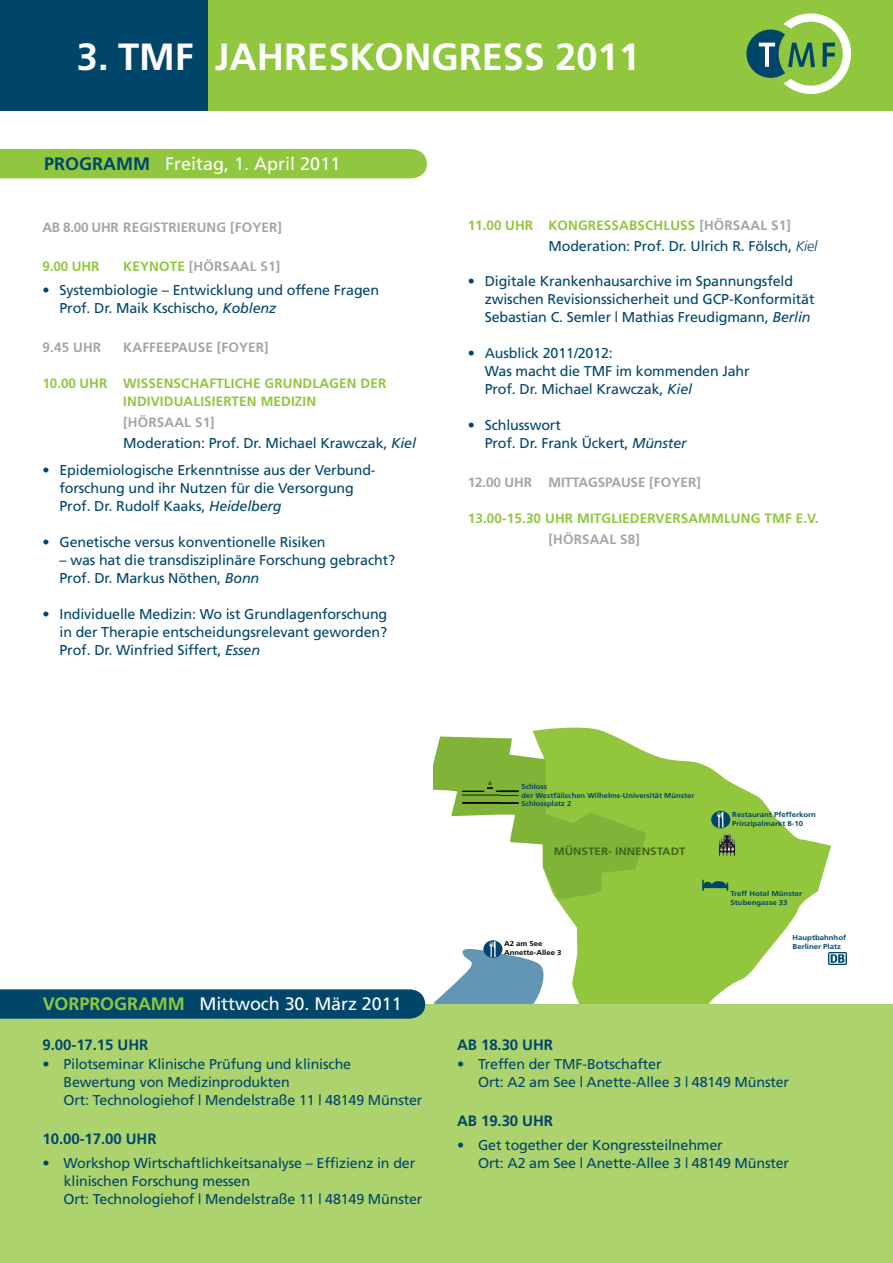
<style>
.page{position:relative;width:893px;height:1263px;background:#fff}
.page>*{position:absolute;margin:0;border:0;box-sizing:border-box;transform-origin:0 0}
.t1{font:700 37.8px "Frutiger";color:#fff}
.t2{font:18px "Frutiger";letter-spacing:-.005em;color:#fff}
.t3{font:700 15px "Frutiger";letter-spacing:-.005em;color:#00466b}
.t4{font:14.25px/18px "Frutiger";letter-spacing:-.01em;color:#00466b}
.t5{font:700 13.5px/18px "Frutiger";letter-spacing:.01em;color:#90c73e}
.t6{font:700 13.5px "Frutiger";letter-spacing:.01em;color:#a4a5a9}
.t7{font:700 13.5px "Frutiger";letter-spacing:-.01em;color:#a4a5a9}
.t8{font:700 10.65px "Frutiger";color:#406515;scale:1.09 1}
.t9{font:700 7.2px/8.6px "Frutiger";color:#00466b;scale:1.09 1}
.t10{font:700 7.2px/8.6px "Frutiger";color:#00466b;scale:1.07 1}
.t11{font:700 7.2px/8.6px "Frutiger";color:#000002;scale:1.09 1}
.s1{font-weight:700;color:#00466b}
.s2{color:#90c73e}
.s3{font-style:italic}
.s4{color:#a4a5a9}
.s5{font-weight:300;font-style:italic}
.s6{font-weight:700;color:#90c73e}
.s7{color:#001b2c}
</style>
<div class="page">
<svg style="left:533px;top:727px;width:298px;height:278px;fill:#92c73d"></svg>
<svg style="left:434px;top:736px;width:213px;height:163px"></svg>
<img style="left:828px;top:953px;width:19px;height:11px">
<svg style="left:702px;top:880px;width:26px;height:11px"></svg>
<div style="left:711px;top:811px;width:19px;height:17px;background:#00466b;border-radius:50%"></div>
<svg style="left:717px;top:812px;width:18px;height:44px"></svg>
<img style="left:462px;top:781px;width:56px;height:22px">
<svg style="left:434px;top:941px;width:114px;height:64px"></svg>
<div style="left:0;top:1005px;width:893px;height:258px;background:#acd36d"></div>
<svg style="left:0;top:989px;width:425px;height:30px;background:#064a6d"></svg>
<div style="left:0;top:149px;width:427px;height:29px;background:#90c73e"></div>
<div style="left:207px;top:0;width:686px;height:111px;background:#90c73e"></div>
<div style="left:0;top:0;width:207px;height:111px;background:#00466b"></div>
<svg style="left:746px;top:13px;width:105px;height:81px"></svg>
<h1 class="t1" style="left:77px;top:34px;width:564px">3. TM F JAHRESKONGRESS 2011</h1>
<p class="t2" style="left:44px;top:153px;width:298px"><span class="s1">PROGRAMM</span> Freitag, 1. April 2011</p>
<p class="t6" style="left:43px;top:220px;width:241px">AB 8.00 UHR REGISTRIERUNG [FOYER]</p>
<p class="t5" style="left:43px;top:257px;width:71px">9.00 UHR K</p>
<p class="t6" style="left:132px;top:259px;width:149px"><span class="s2">EYNOTE</span> [HÖRSAAL S1]</p>
<p class="t4" style="left:60px;top:280px;width:321px;text-indent:-17px">• Systembiologie – Entwicklung und offene Fragen<br>Prof. Dr. Maik Kschischo, <span class="s3">Koblenz</span></p>
<p class="t6" style="left:43px;top:339px;width:60px">9.45 UHR</p>
<p class="t6" style="left:123px;top:339px;width:9px">KAFF</p>
<p class="t6" style="left:156px;top:339px;width:114px">EEPAUSE [FOYER]</p>
<p class="t5" style="left:123px;top:374px;width:264px;text-indent:-81px">10.00 UHR WISSENSCHAFTLICHE GRUNDLAGEN DER<br>INDIVIDUALISIERTEN M EDIZIN</p>
<p class="t6" style="left:123px;top:414px;width:93px">[HÖRSAAL S1]</p>
<p class="t4" style="left:123px;top:433px;width:294px">Moderation: Prof. Dr. Michael Krawczak, <span class="s3">Kiel</span></p>
<p class="t4" style="left:60px;top:460px;width:318px;text-indent:-17px">• Epidemiologische Erkenntnisse aus der Verbund&shy;forschung und ihr Nutzen für die Versorgung<br>Prof. Dr. Rudolf Kaaks, <span class="s3">Heidelberg</span></p>
<p class="t4" style="left:43px;top:532px;width:285px">• Genetische versus konventionelle Risiken</p>
<p class="t4" style="left:60px;top:550px;width:337px">– was hat die transdisziplinäre Forschung gebracht?<br>Prof. Dr. Markus Nöthen, <span class="s3">Bonn</span></p>
<p class="t4" style="left:60px;top:604px;width:329px;text-align:justify;text-indent:-17px">• Individuelle Medizin: Wo ist Grundlagenforschung in der Therapie entscheidungsrelevant geworden?<br>Prof. Dr. Winfried Siffert, <span class="s3">Essen</span></p>
<p class="t5" style="left:468px;top:217px;width:325px">11.00 UHR KONGRESSABSCHLUSS <span class="s4">[HÖRSAAL S1]</span></p>
<p class="t4" style="left:548px;top:237px;width:270px">Moderation: Prof. Dr. Ulrich R. Fölsch, <span class="s5">Kiel</span></p>
<p class="t4" style="left:485px;top:271px;width:331px;text-indent:-17px">• Digitale Krankenhausarchive im Spannungsfeld zwischen Revisionssicherheit und GCP-Konformität<br>Sebastian C. Semler | Mathias Freudigmann, <span class="s3">Berlin</span></p>
<p class="t4" style="left:485px;top:343px;width:266px;text-indent:-17px">• Ausblick 2011/2012:<br>Was macht die TMF im kommenden Jahr<br>Prof. Dr. Michael Krawczak, <span class="s3">Kiel</span></p>
<p class="t4" style="left:485px;top:415px;width:203px;text-indent:-17px">• Schlusswort<br>Prof. Dr. Frank Ückert, <span class="s3">Münster</span></p>
<p class="t7" style="left:468px;top:474px;width:235px">12.00 UHR M ITTAGSPAUSE [FOYER]</p>
<p class="t5" style="left:468px;top:509px;width:352px">13.00-15.30 UHR M ITGLIEDERVERSAMMLUNG TM F E.V.</p>
<p class="t6" style="left:549px;top:531px;width:93px">[H ÖRSAAL S8]</p>
<p class="t2" style="left:43px;top:993px;width:360px"><span class="s6">VORPROGRAMM</span> Mittwoch 30. März 2011</p>
<p class="t3" style="left:43px;top:1036px;width:107px">9.00-17.15 UHR</p>
<p class="t4" style="left:64px;top:1054px;width:360px;text-indent:-21px">• Pilotseminar Klinische Prüfung und klinische<br>Bewertung von Medizinprodukten<br>Ort: Technologiehof | Mendelstraße 11 | 48149 Münster</p>
<p class="t3" style="left:43px;top:1129px;width:115px">10.00-17.00 UHR</p>
<p class="t4" style="left:64px;top:1153px;width:360px;text-indent:-21px">• Workshop Wirtschaftlichkeitsanalyse – Effizienz in der klinischen Forschung messen<br>Ort: Technologiehof | Mendelstraße 11 | 48149 Münster</p>
<p class="t10" style="left:521px;top:782px;width:163px">SCHLOSS<br>DER WESTFÄLISCHEN WILHELMS-UNIVERSITÄT MÜNSTER<br>SCHLOSSPLATZ 2</p>
<p class="t8" style="left:554px;top:845px;width:122px">MÜNSTER- INNENSTADT</p>
<p class="t11" style="left:504px;top:939px;width:54px">A2 AM SEE<br><span class="s7">A</span>NNETTE-ALLEE 3</p>
<p class="t9" style="left:732px;top:810px;width:78px">RESTAURANT PFEFFERKORN<br>PRINZIPALMARKT 8-10</p>
<p class="t9" style="left:731px;top:889px;width:67px">TREFF HOTEL MÜNSTER<br>STUBENGASSE 33</p>
<p class="t9" style="left:793px;top:933px;width:51px">HAUPTBAHNHOF<br>BERLINER PLATZ</p>
<p class="t3" style="left:457px;top:1036px;width:87px">AB 18.30 UHR</p>
<p class="t4" style="left:478px;top:1054px;width:313px;text-indent:-21px">• Treffen der TMF-Botschafter<br>Ort: A2 am See | Anette-Allee 3 | 48149 Münster</p>
<p class="t3" style="left:457px;top:1111px;width:97px">AB 19.30 UHR</p>
<p class="t4" style="left:478px;top:1135px;width:313px;text-indent:-21px">• Get together der Kongressteilnehmer<br>Ort: A2 am See | Anette-Allee 3 | 48149 Münster</p>
</div>
